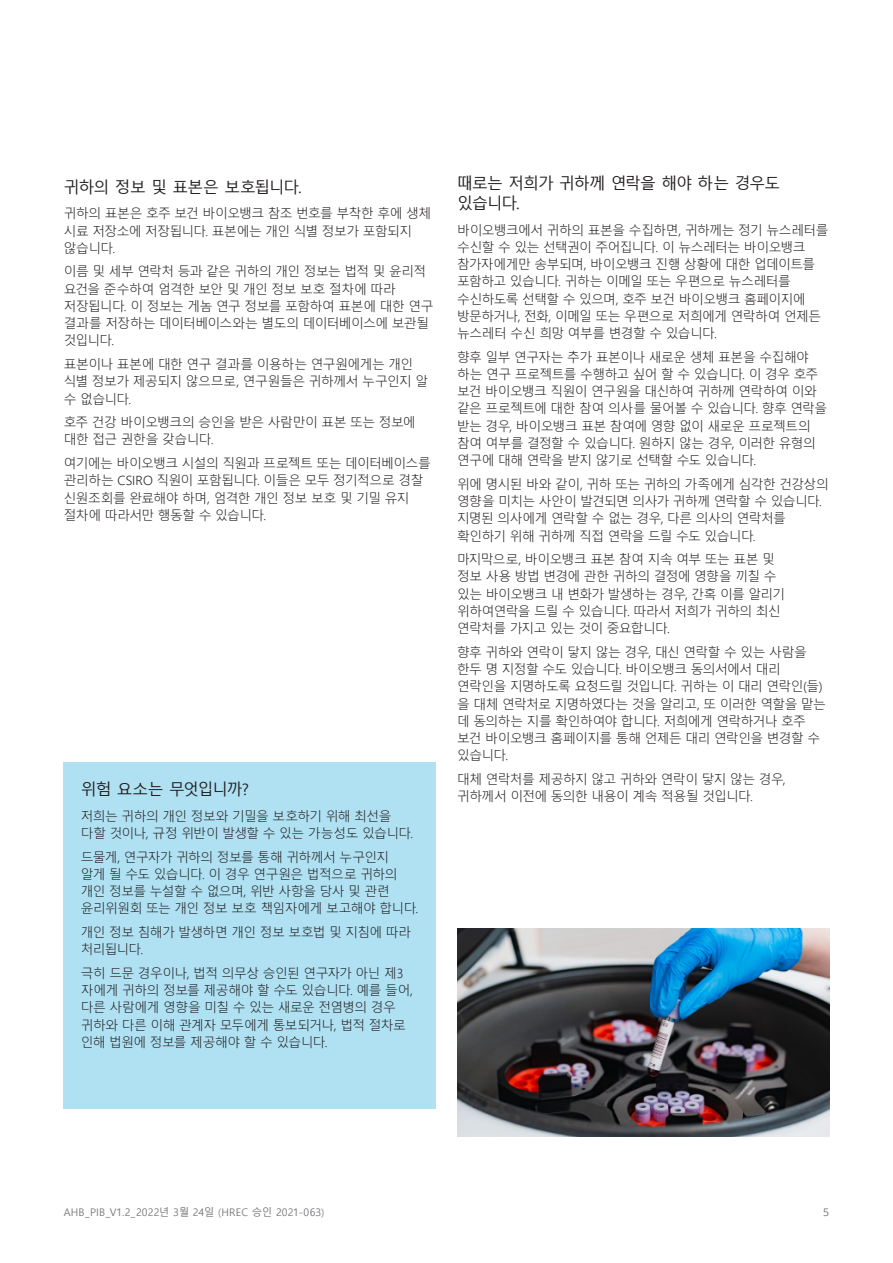
<style>
.page{position:relative;width:893px;height:1263px;background:#fff}
.page>*{position:absolute;margin:0;border:0;box-sizing:border-box;transform-origin:0 0}
.Heading{font:15.75px/19.5px "Malgun Gothic";letter-spacing:-.055em;color:#231f20}
.Body_Copy{font:300 12.75px/17.2px "Malgun Gothic";letter-spacing:-.04em;color:#231f20}
.t1{font:10.5px "Malgun Gothic";letter-spacing:.01em;color:#757679}
.t2{font:10.5px "Open Sans";color:#757679}
</style>
<div class="page">
<img style="left:457px;top:928px;width:372px;height:208px">
<div style="left:64px;top:763px;width:372px;height:346px;background:#afe1f3"></div>
<p class="Heading" style="left:457px;top:174px;width:324px">때로는 저희가 귀하께 연락을 해야 하는 경우도 있습니다.</p>
<p class="Body_Copy" style="left:457px;top:221px;width:373px">바이오뱅크에서 귀하의 표본을 수집하면, 귀하께는 정기 뉴스레터를 수신할 수 있는 선택권이 주어집니다. 이 뉴스레터는 바이오뱅크 참가자에게만 송부되며, 바이오뱅크 진행 상황에 대한 업데이트를 포함하고 있습니다. 귀하는 이메일 또는 우편으로 뉴스레터를 수신하도록 선택할 수 있으며, 호주 보건 바이오뱅크 홈페이지에 방문하거나, 전화, 이메일 또는 우편으로 저희에게 연락하여 언제든 뉴스레터 수신 희망 여부를 변경할 수 있습니다.</p>
<p class="Body_Copy" style="left:457px;top:349px;width:372px">향후 일부 연구자는 추가 표본이나 새로운 생체 표본을 수집해야 하는 연구 프로젝트를 수행하고 싶어 할 수 있습니다. 이 경우 호주 보건 바이오뱅크 직원이 연구원을 대신하여 귀하께 연락하여 이와 같은 프로젝트에 대한 참여 의사를 물어볼 수 있습니다. 향후 연락을 받는 경우, 바이오뱅크 표본 참여에 영향 없이 새로운 프로젝트의 참여 여부를 결정할 수 있습니다. 원하지 않는 경우, 이러한 유형의 연구에 대해 연락을 받지 않기로 선택할 수도 있습니다.</p>
<p class="Body_Copy" style="left:457px;top:476px;width:373px">위에 명시된 바와 같이, 귀하 또는 귀하의 가족에게 심각한 건강상의 영향을 미치는 사안이 발견되면 의사가 귀하께 연락할 수 있습니다. 지명된 의사에게 연락할 수 없는 경우, 다른 의사의 연락처를 확인하기 위해 귀하께 직접 연락을 드릴 수도 있습니다.</p>
<p class="Body_Copy" style="left:457px;top:551px;width:330px">마지막으로, 바이오뱅크 표본 참여 지속 여부 또는 표본 및 정보 사용 방법 변경에 관한 귀하의 결정에 영향을 끼칠 수 있는 바이오뱅크 내 변화가 발생하는 경우, 간혹 이를 알리기 위하여연락을 드릴 수 있습니다. 따라서 저희가 귀하의 최신 연락처를 가지고 있는 것이 중요합니다.</p>
<p class="Body_Copy" style="left:457px;top:644px;width:370px">향후 귀하와 연락이 닿지 않는 경우, 대신 연락할 수 있는 사람을 한두 명 지정할 수도 있습니다. 바이오뱅크 동의서에서 대리 연락인을 지명하도록 요청드릴 것입니다. 귀하는 이 대리 연락인(들) 을 대체 연락처로 지명하였다는 것을 알리고, 또 이러한 역할을 맡는 데 동의하는 지를 확인하여야 합니다. 저희에게 연락하거나 호주 보건 바이오뱅크 홈페이지를 통해 언제든 대리 연락인을 변경할 수 있습니다.</p>
<p class="Body_Copy" style="left:457px;top:771px;width:330px">대체 연락처를 제공하지 않고 귀하와 연락이 닿지 않는 경우,</p>
<p class="Heading" style="left:64px;top:177px;width:239px">귀하의 정보 및 표본은 보호됩니다.</p>
<p class="Body_Copy" style="left:64px;top:205px;width:369px">귀하의 표본은 호주 보건 바이오뱅크 참조 번호를 부착한 후에 생체 시료 저장소에 저장됩니다. 표본에는 개인 식별 정보가 포함되지 않습니다.</p>
<p class="Body_Copy" style="left:64px;top:263px;width:371px">이름 및 세부 연락처 등과 같은 귀하의 개인 정보는 법적 및 윤리적 요건을 준수하여 엄격한 보안 및 개인 정보 보호 절차에 따라 저장됩니다. 이 정보는 게놈 연구 정보를 포함하여 표본에 대한 연구 결과를 저장하는 데이터베이스와는 별도의 데이터베이스에 보관될 것입니다.</p>
<p class="Body_Copy" style="left:64px;top:356px;width:366px">표본이나 표본에 대한 연구 결과를 이용하는 연구원에게는 개인 식별 정보가 제공되지 않으므로, 연구원들은 귀하께서 누구인지 알 수 없습니다.</p>
<p class="Body_Copy" style="left:64px;top:414px;width:353px">호주 건강 바이오뱅크의 승인을 받은 사람만이 표본 또는 정보에 대한 접근 권한을 갖습니다.</p>
<p class="Body_Copy" style="left:64px;top:455px;width:369px">여기에는 바이오뱅크 시설의 직원과 프로젝트 또는 데이터베이스를 관리하는 CSIRO 직원이 포함됩니다. 이들은 모두 정기적으로 경찰 신원조회를 완료해야 하며, 엄격한 개인 정보 보호 및 기밀 유지 절차에 따라서만 행동할 수 있습니다.</p>
<p class="Heading" style="left:81px;top:780px;width:170px">위험 요소는 무엇입니까?</p>
<p class="Body_Copy" style="left:457px;top:788px;width:297px">귀하께서 이전에 동의한 내용이 계속 적용될 것입니다.</p>
<p class="Body_Copy" style="left:81px;top:808px;width:334px">저희는 귀하의 개인 정보와 기밀을 보호하기 위해 최선을 다할 것이나, 규정 위반이 발생할 수 있는 가능성도 있습니다.</p>
<p class="Body_Copy" style="left:81px;top:848px;width:339px">드물게, 연구자가 귀하의 정보를 통해 귀하께서 누구인지<br>알게 될 수도 있습니다. 이 경우 연구원은 법적으로 귀하의 개인 정보를 누설할 수 없으며, 위반 사항을 당사 및 관련 윤리위원회 또는 개인 정보 보호 책임자에게 보고해야 합니다.</p>
<p class="Body_Copy" style="left:81px;top:924px;width:332px">개인 정보 침해가 발생하면 개인 정보 보호법 및 지침에 따라 처리됩니다.</p>
<p class="Body_Copy" style="left:81px;top:965px;width:334px">극히 드문 경우이나, 법적 의무상 승인된 연구자가 아닌 제3 자에게 귀하의 정보를 제공해야 할 수도 있습니다. 예를 들어, 다른 사람에게 영향을 미칠 수 있는 새로운 전염병의 경우 귀하와 다른 이해 관계자 모두에게 통보되거나, 법적 절차로 인해 법원에 정보를 제공해야 할 수 있습니다.</p>
<p class="t1" style="left:64px;top:1206px;width:262px">AHB_PIB_V1.2_2022년 3월 24일 (HREC 승인 2021-063)</p>
<p class="t2" style="left:823px;top:1205px;width:8px">5</p>
</div>
